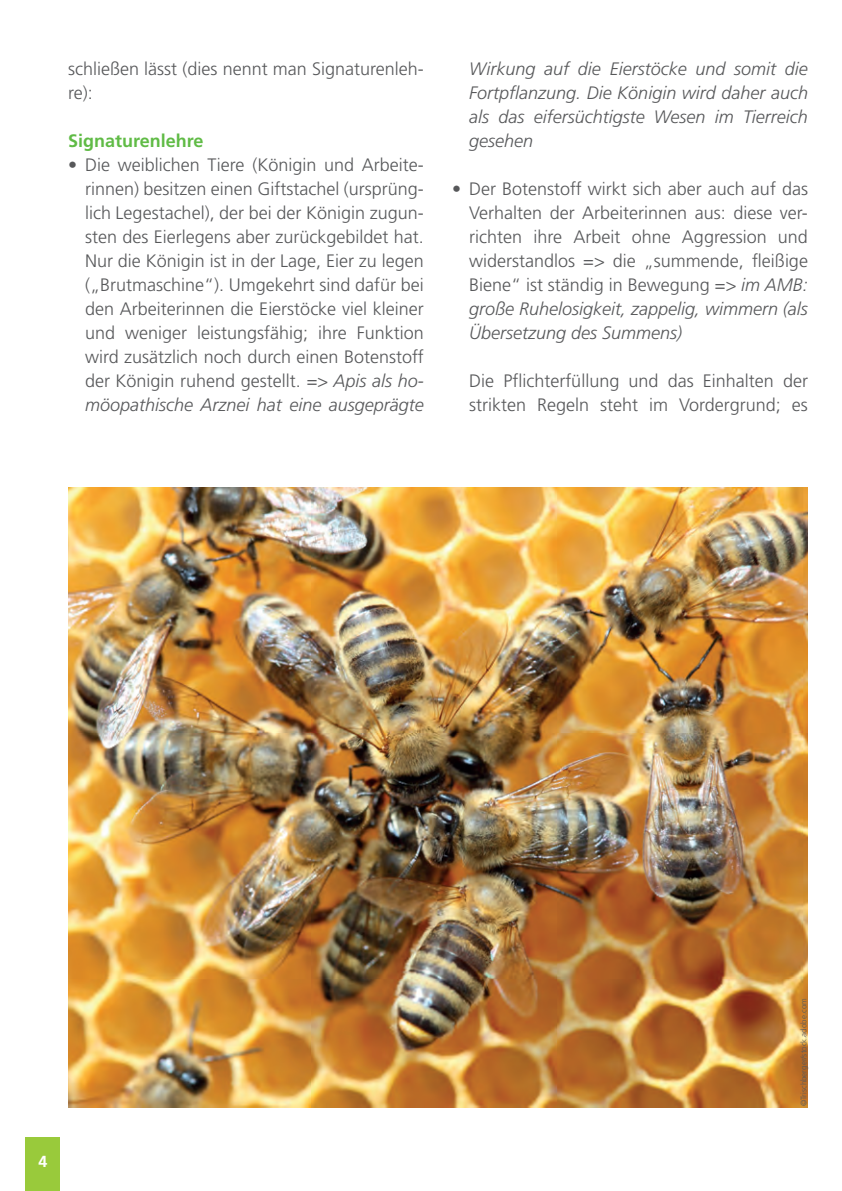
<style>
.page{position:relative;width:842px;height:1191px;background:#fff}
.page>*{position:absolute;margin:0;border:0;box-sizing:border-box;transform-origin:0 0}
.t1{font:300 18px/24px "Frutiger";color:#57585a}
.t2{font:italic 300 18px/24px "Frutiger";color:#57585a;text-align:justify}
.t3{font:700 18px "Frutiger";color:#60bb46}
.t4{font:700 16px "Frutiger";color:#fff}
.t5{font:300 8px "Frutiger";color:#57585a}
.s1{font-style:italic}
</style>
<div class="page">
<div style="left:26px;top:1137px;width:34px;height:54px;background:#99ca3b"></div>
<img style="left:68px;top:487px;width:740px;height:620px">
<p class="t1" style="left:68px;top:57px;width:357px">schließen lässt (dies nennt man Signaturenleh&shy;re):</p>
<p class="t3" style="left:68px;top:130px;width:137px">Signaturenlehre</p>
<p class="t1" style="left:85px;top:153px;width:340px;text-align:justify;text-indent:-17px">• Die weiblichen Tiere (Königin und Arbeite&shy;rinnen) besitzen einen Giftstachel (ursprüng&shy;lich Legestachel), der bei der Königin zugun&shy;sten des Eierlegens aber zurückgebildet hat.<br>Nur die Königin ist in der Lage, Eier zu legen („Brutmaschine“). Umgekehrt sind dafür bei den Arbeiterinnen die Eierstöcke viel kleiner und weniger leistungsfähig; ihre Funktion wird zusätzlich noch durch einen Botenstoff der Königin ruhend gestellt. <span class="s1">=&gt; Apis als ho&shy;möopathische Arznei hat eine ausgeprägte</span></p>
<p class="t2" style="left:469px;top:57px;width:340px">Wirkung auf die Eierstöcke und somit die Fortpflanzung. Die Königin wird daher auch als das eifersüchtigste Wesen im Tierreich gesehen</p>
<p class="t1" style="left:469px;top:177px;width:340px;text-align:justify;text-indent:-17px">• Der Botenstoff wirkt sich aber auch auf das Verhalten der Arbeiterinnen aus: diese ver&shy;richten ihre Arbeit ohne Aggression und widerstandlos =&gt; die „summende, fleißige Biene“ ist ständig in Bewegung <span class="s1">=&gt; im AMB: große Ruhelosigkeit, zappelig, wimmern (als Übersetzung des Summens)</span></p>
<p class="t1" style="left:469px;top:369px;width:340px">Die Pflichterfüllung und das Einhalten der strikten Regeln steht im Vordergrund; es</p>
<p class="t4" style="left:38px;top:1152px;width:10px">4</p>
<p class="t5" style="left:799px;top:1106px;width:109px;rotate:-90deg">©Trischberger/stock.adobe.com</p>
</div>
